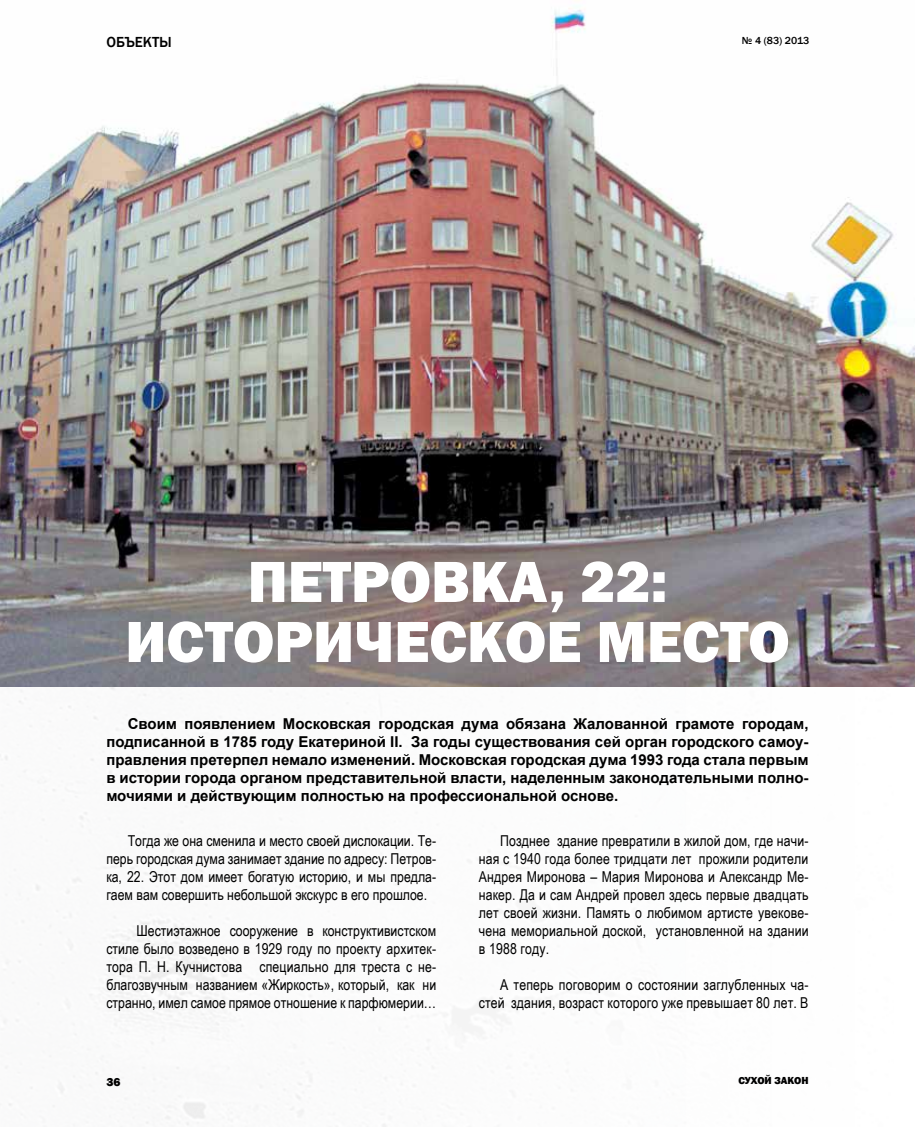
<style>
.page{position:relative;width:915px;height:1127px;background:#fff}
.page>*{position:absolute;margin:0;border:0;box-sizing:border-box;transform-origin:0 0}
.t1{font:800 60px/60px "Franklin Gothic";color:#fff}
.t2{font:15px/18px "Arial Narrow";letter-spacing:.01em;color:#000;text-align:justify}
.t3{font:700 15px/18px "Arial";color:#000;text-align:justify}
.t4{font:500 15px "Franklin Gothic";color:#000}
.t5{font:800 12px "Franklin Gothic";color:#000}
.t6{font:500 10.5px "Franklin Gothic";color:#000}
.t7{font:800 10.5px "Franklin Gothic";color:#000}
</style>
<div class="page">
<img style="left:0;top:0;width:914px;height:687px">
<p class="t4" style="left:106px;top:33px;width:67px">объекты</p>
<p class="t6" style="left:741px;top:34px;width:69px">№ 4 (83) 2013</p>
<h1 class="t1" style="left:125px;top:552px;width:543px;text-indent:122px">Петровка, 22: историческо</h1>
<h1 class="t1" style="left:546px;top:612px;width:241px">е место</h1>
<p class="t3" style="left:106px;top:715px;width:703px;text-indent:21px">Своим появлением Московская городская дума обязана Жалованной грамоте городам, подписанной в 1785 году Екатериной II. За годы существования сей орган городского самоу&shy;правления претерпел немало изменений. Московская городская дума 1993 года стала первым в истории города органом представительной власти, наделенным законодательными полно&shy;мочиями и действующим полностью на профессиональной основе.</p>
<p class="t2" style="left:106px;top:831px;width:331px;text-indent:21px">Тогда же она сменила и место своей дислокации. Те&shy;перь городская дума занимает здание по адресу: Петров&shy;ка, 22. Этот дом имеет богатую историю, и мы предла&shy;гаем вам совершить небольшой экскурс в его прошлое.</p>
<p class="t2" style="left:106px;top:921px;width:331px;text-indent:30px">Шестиэтажное сооружение в конструктивистском стиле было возведено в 1929 году по проекту архитек&shy;тора П. Н. Кучнистова специально для треста с не&shy;благозвучным названием «Жиркость», который, как ни странно, имел самое прямое отношение к парфюмерии…</p>
<p class="t2" style="left:478px;top:831px;width:331px;text-indent:21px">Позднее здание превратили в жилой дом, где начи&shy;ная с 1940 года более тридцати лет прожили родители Андрея Миронова – Мария Миронова и Александр Ме&shy;накер. Да и сам Андрей провел здесь первые двадцать лет своей жизни. Память о любимом артисте увекове&shy;чена мемориальной доской, установленной на здании в 1988 году.</p>
<p class="t2" style="left:478px;top:975px;width:331px;text-align:right">А теперь поговорим о состоянии заглубленных ча&shy;стей здания, возраст которого уже превышает 80 лет. В</p>
<p class="t5" style="left:106px;top:1074px;width:16px">36</p>
<p class="t7" style="left:738px;top:1074px;width:72px">СУХОЙ ЗАКОН</p>
</div>
